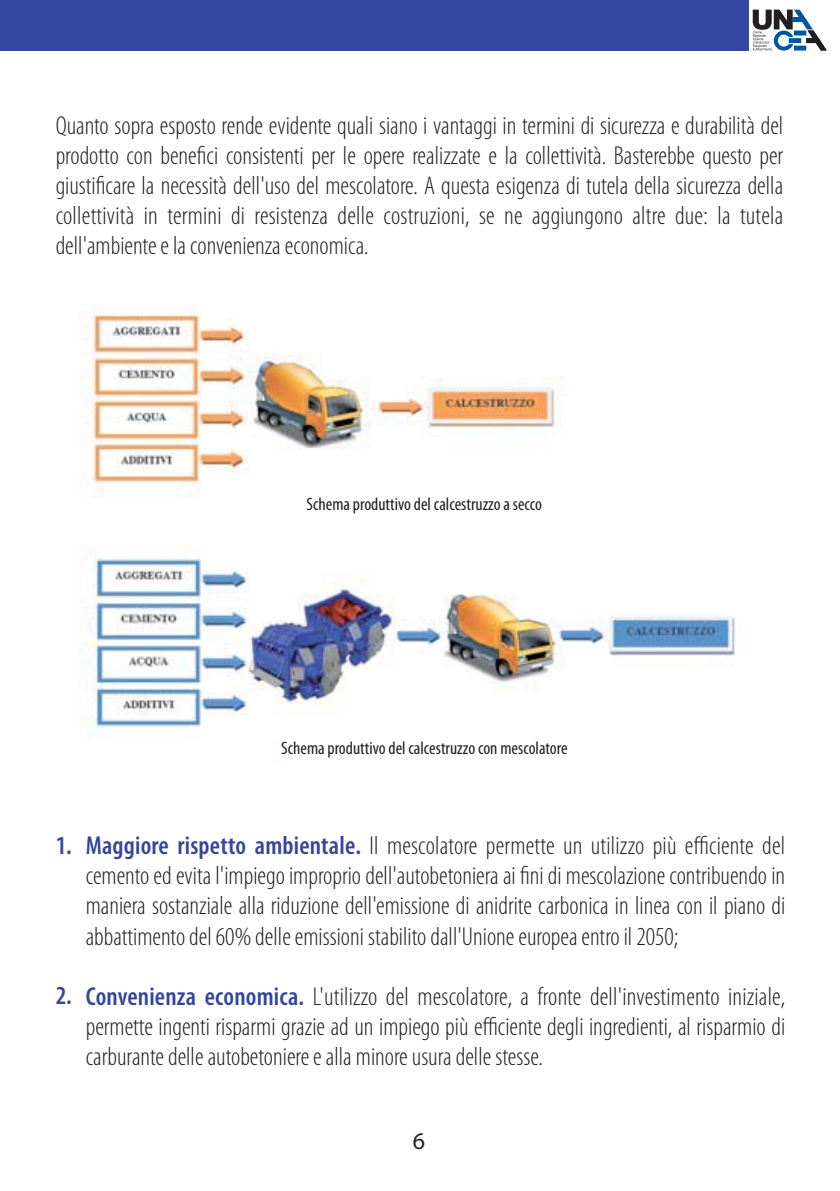
<style>
.page{position:relative;width:840px;height:1191px;background:#fff}
.page>*{position:absolute;margin:0;border:0;box-sizing:border-box;transform-origin:0 0}
.t1{font:300 condensed 26px/30px "Myriad Pro";color:#231f20;text-align:justify}
.t2{font:600 condensed 26px "Myriad Pro";color:#34469d}
.t3{font:24px "Myriad Pro";color:#231f20}
.t4{font:condensed 18px "Myriad Pro";color:#231f20}
.s1{font-weight:600;color:#34469d}
</style>
<div class="page">
<div style="left:0;top:0;width:748px;height:51px;background:#34469d"></div>
<svg style="left:752px;top:10px;width:74px;height:41px"></svg>
<div style="left:792px;top:17px;width:9px;height:5px;background:#0054a4"></div>
<img style="left:80px;top:304px;width:656px;height:432px">
<p class="t1" style="left:56px;top:113px;width:728px">Quanto sopra esposto rende evidente quali siano i vantaggi in termini di sicurezza e durabilità del prodotto con benefici consistenti per le opere realizzate e la collettività. Basterebbe questo per giustificare la necessità dell'uso del mescolatore. A questa esigenza di tutela della sicurezza della collettività in termini di resistenza delle costruzioni, se ne aggiungono altre due: la tutela dell'ambiente e la convenienza economica.</p>
<p class="t4" style="left:306px;top:493px;width:237px">Schema produttivo del calcestruzzo a secco</p>
<p class="t4" style="left:281px;top:737px;width:288px">Schema produttivo del calcestruzzo con mescolatore</p>
<p class="t2" style="left:56px;top:836px;width:18px">1.</p>
<p class="t2" style="left:56px;top:986px;width:18px">2.</p>
<p class="t1" style="left:86px;top:833px;width:700px"><span class="s1">Maggiore rispetto ambientale.</span> Il mescolatore permette un utilizzo più efficiente del cemento ed evita l'impiego improprio dell'autobetoniera ai fini di mescolazione contribuendo in maniera sostanziale alla riduzione dell'emissione di anidrite carbonica in linea con il piano di abbattimento del 60% delle emissioni stabilito dall'Unione europea entro il 2050;</p>
<p class="t1" style="left:86px;top:983px;width:700px"><span class="s1">Convenienza economica.</span> L'utilizzo del mescolatore, a fronte dell'investimento iniziale, permette ingenti risparmi grazie ad un impiego più efficiente degli ingredienti, al risparmio di carburante delle autobetoniere e alla minore usura delle stesse.</p>
<p class="t3" style="left:412px;top:1126px;width:14px">6</p>
</div>
